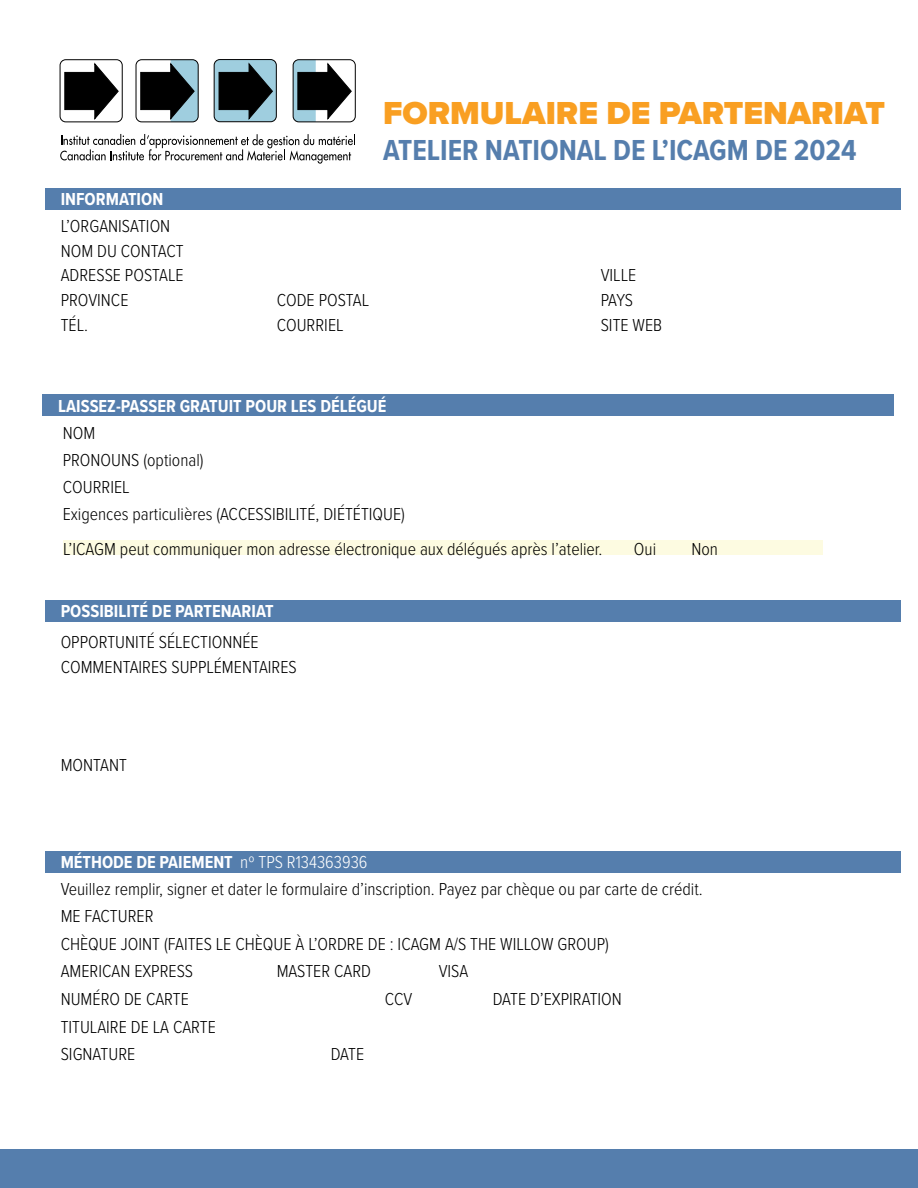
<style>
.page{position:relative;width:918px;height:1188px;background:#fff}
.page>*{position:absolute;margin:0;border:0;box-sizing:border-box;transform-origin:0 0}
.t1{font:900 33px "Proxima Nova";color:#f99f22}
.t2{font:700 30px "Proxima Nova Cond";color:#557ead}
.t3{font:300 18px/27.6px "Proxima Nova Cond";color:#000}
.t4{font:700 18px "Proxima Nova Cond";color:#fff}
.s1{font-weight:300}
</style>
<div class="page">
<div style="left:0;top:1149px;width:918px;height:39px;background:#557ead"></div>
<svg style="left:136px;top:60px;width:62px;height:62px"></svg>
<div style="left:60px;top:60px;width:62px;height:62px;border:1px solid #000;border-radius:6px"></div>
<svg style="left:65px;top:64px;width:53px;height:55px"></svg>
<div style="left:136px;top:60px;width:62px;height:62px;border:1px solid #000;border-radius:6px"></div>
<svg style="left:141px;top:60px;width:57px;height:62px"></svg>
<div style="left:293px;top:60px;width:62px;height:62px;border:1px solid #000;border-radius:6px"></div>
<svg style="left:293px;top:60px;width:58px;height:62px"></svg>
<div style="left:214px;top:59px;width:62px;height:63px;background:#9fcedf;border:1px solid #000;border-radius:6px"></div>
<svg style="left:219px;top:64px;width:53px;height:55px"></svg>
<svg style="left:60px;top:134px;width:295px;height:30px"></svg>
<div style="left:45px;top:851px;width:856px;height:21px;background:#557ead"></div>
<div style="left:45px;top:600px;width:856px;height:21px;background:#557ead"></div>
<div style="left:45px;top:188px;width:856px;height:22px;background:#557ead"></div>
<div style="left:42px;top:394px;width:851px;height:22px;background:#557ead"></div>
<div style="left:63px;top:540px;width:759px;height:15px;background:#fdfbe1"></div>
<p class="t4" style="left:61px;top:186px;width:104px">INFORMATION</p>
<p class="t3" style="left:61px;top:213px;width:124px;line-height:24.6px">L’ORGANISATION<br>NOM DU CONTACT<br>ADRESSE POSTALE</p>
<h1 class="t1" style="left:383px;top:89px;width:503px">FORMULAIRE DE PARTENARIAT</h1>
<h2 class="t2" style="left:383px;top:128px;width:475px">ATELIER NATIONAL DE L’ICAGM DE 2024</h2>
<p class="t3" style="left:601px;top:261px;width:37px">VILLE</p>
<p class="t3" style="left:61px;top:285px;width:69px">PROVINCE</p>
<p class="t3" style="left:277px;top:285px;width:94px">CODE POSTAL</p>
<p class="t3" style="left:601px;top:285px;width:34px">PAYS</p>
<p class="t3" style="left:61px;top:310px;width:29px">TÉL.</p>
<p class="t3" style="left:277px;top:310px;width:68px">COURRIEL</p>
<p class="t3" style="left:601px;top:310px;width:63px">SITE WEB</p>
<p class="t4" style="left:58px;top:392px;width:330px">LAISSEZ-PASSER GRATUIT POUR LES DÉLÉGUÉ</p>
<p class="t3" style="left:63px;top:418px;width:344px;line-height:27px">NOM<br>PRONOUNS (optional)<br>COURRIEL<br>Exigences particulières (ACCESSIBILITÉ, DIÉTÉTIQUE)</p>
<p class="t3" style="left:63px;top:534px;width:541px">L’ICAGM peut communiquer mon adresse électronique aux délégués après l’atelier.</p>
<p class="t3" style="left:634px;top:534px;width:24px">Oui</p>
<p class="t3" style="left:691px;top:534px;width:28px">Non</p>
<p class="t4" style="left:61px;top:598px;width:215px">POSSIBILITÉ DE PARTENARIAT</p>
<p class="t3" style="left:61px;top:629px;width:238px;line-height:24.6px">OPPORTUNITÉ SÉLECTIONNÉE<br>COMMENTAIRES SUPPLÉMENTAIRES</p>
<p class="t3" style="left:61px;top:750px;width:68px">MONTANT</p>
<p class="t4" style="left:61px;top:849px;width:308px">MÉTHODE DE PAIEMENT <span class="s1">nº TPS R134363936</span></p>
<p class="t3" style="left:61px;top:874px;width:644px">Veuillez remplir, signer et dater le formulaire d’inscription. Payez par chèque ou par carte de crédit.<br>ME FACTURER<br>CHÈQUE JOINT (FAITES LE CHÈQUE À L’ORDRE DE : ICAGM A/S THE WILLOW GROUP)<br>AMERICAN EXPRESS</p>
<p class="t3" style="left:277px;top:957px;width:96px">MASTER CARD</p>
<p class="t3" style="left:439px;top:957px;width:31px">VISA</p>
<p class="t3" style="left:61px;top:984px;width:130px">NUMÉRO DE CARTE</p>
<p class="t3" style="left:385px;top:984px;width:29px">CCV</p>
<p class="t3" style="left:493px;top:984px;width:131px">DATE D’EXPIRATION</p>
<p class="t3" style="left:61px;top:1012px;width:157px">TITULAIRE DE LA CARTE<br>SIGNATURE</p>
<p class="t3" style="left:331px;top:1039px;width:35px">DATE</p>
</div>
